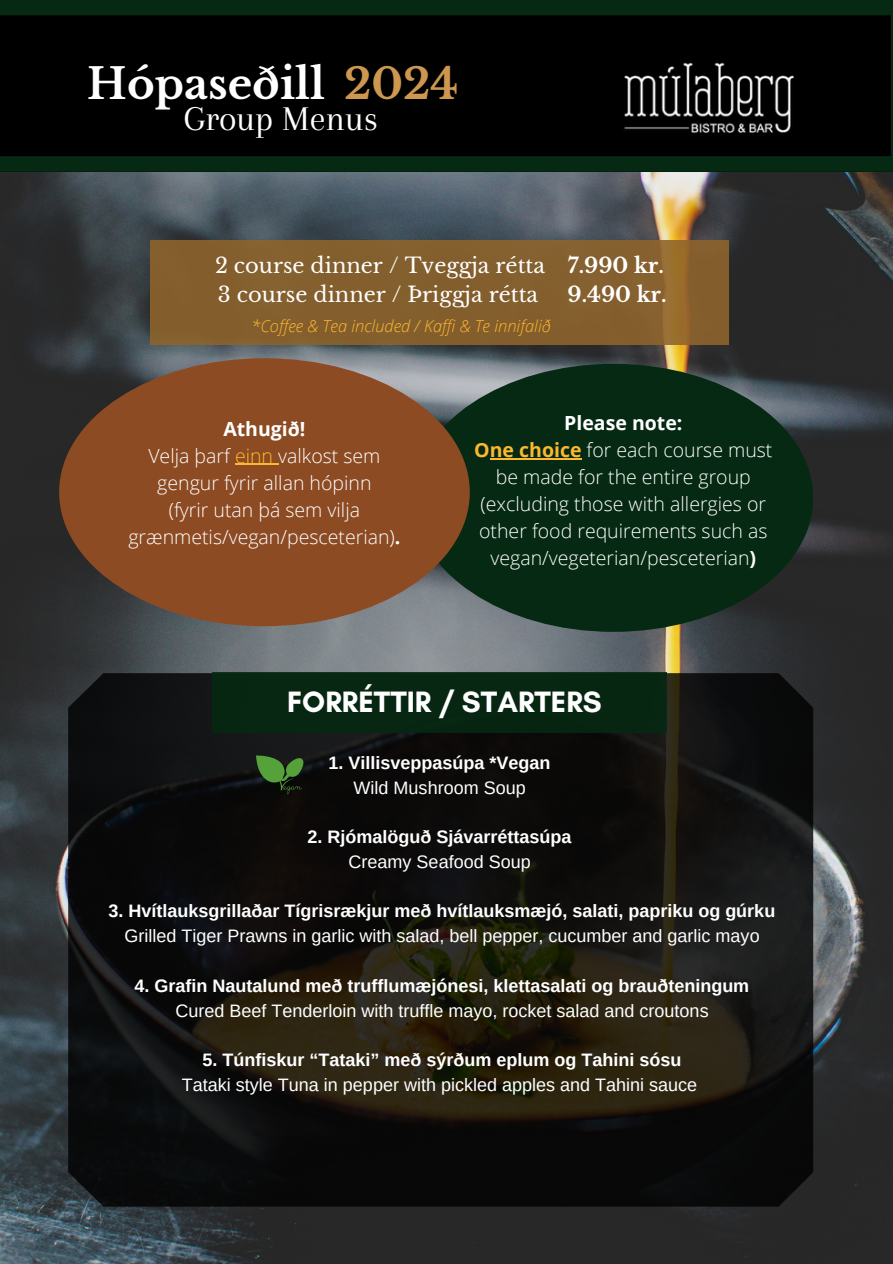
<style>
.page{position:relative;width:893px;height:1264px;background:#fff}
.page>*{position:absolute;margin:0;border:0;box-sizing:border-box;transform-origin:0 0}
.t1{font:700 42px "Libre Baskerville";color:#fff}
.t2{font:700 42px "Libre Baskerville";color:#cd9750}
.t3{font:36px "Arapey";color:#fff}
.t4{font:700 30px "Glacial Indifference";color:#fff}
.t5{font:21px "Libre Baskerville";color:#fff}
.t6{font:700 21px "Libre Baskerville";color:#fff}
.t7{font:300 19.5px/27px "Open Sans";color:#fff;text-align:center}
.t8{font:700 19.5px "Open Sans";color:#fff}
.t9{font:700 18px "Arimo";color:#fff}
.t10{font:18px "Arimo";color:#fff}
.t11{font:italic 300 16.5px "Open Sans";color:#fdb92e}
.s1{font-weight:700}
.s2{color:#fdb92e}
.s3{font-weight:700;color:#fdb92e}
</style>
<div class="page">
<img style="left:0;top:172px;width:892px;height:1091px">
<svg style="left:0;top:0;width:892px;height:172px;background:#040b07"></svg>
<div style="left:150px;top:240px;width:578px;height:105px;background:#845f2e"></div>
<svg style="left:68px;top:673px;width:745px;height:533px;background:#13120e"></svg>
<svg style="left:256px;top:755px;width:49px;height:39px;background:#2d5022"></svg>
<div style="left:212px;top:671px;width:454px;height:61px;background:#052912"></div>
<div style="left:413px;top:364px;width:400px;height:268px;background:#052912;border-radius:50%"></div>
<div style="left:59px;top:358px;width:410px;height:268px;background:#8d4b23;border-radius:50%"></div>
<hr style="left:489px;top:458px;width:92px;height:1px;background:#fdb92e">
<hr style="left:235px;top:463px;width:43px;height:2px;background:#fdb92e">
<p class="t1" style="left:87px;top:58px;width:239px">Hópaseðill</p>
<p class="t2" style="left:344px;top:58px;width:116px">2024</p>
<p class="t3" style="left:184px;top:98px;width:196px">Group Menus</p>
<p class="t5" style="left:215px;top:253px;width:450px">2 course dinner / Tveggja rétta <span class="s1">7.990 kr.</span></p>
<p class="t5" style="left:218px;top:282px;width:322px">3 course dinner / Þriggja rétta</p>
<p class="t6" style="left:567px;top:282px;width:100px">9.490 kr.</p>
<p class="t11" style="left:251px;top:314px;width:301px">*Coffee &amp; Tea included / Kaffi &amp; Te innifalið</p>
<p class="t8" style="left:223px;top:415px;width:84px">Athugið!</p>
<p class="t7" style="left:148px;top:441px;width:233px">Velja þarf <span class="s2">einn</span> valkost sem gengur fyrir allan hópinn</p>
<p class="t7" style="left:128px;top:495px;width:273px">(fyrir utan þá sem vilja grænmetis/vegan/pesceterian)<span class="s1">.</span></p>
<p class="t8" style="left:564px;top:409px;width:120px">Please note:</p>
<p class="t7" style="left:474px;top:436px;width:300px"><span class="s3">One choice</span> for each course must be made for the entire group</p>
<p class="t7" style="left:479px;top:490px;width:290px">(excluding those with allergies or other food requirements such as vegan/vegeterian/pesceterian<span class="s1">)</span></p>
<p class="t4" style="left:287px;top:683px;width:316px">FORRÉTTIR / STARTERS</p>
<p class="t9" style="left:328px;top:752px;width:223px">1. Villisveppasúpa *Vegan</p>
<p class="t10" style="left:353px;top:777px;width:173px">Wild Mushroom Soup</p>
<p class="t9" style="left:307px;top:826px;width:265px">2. Rjómalöguð Sjávarréttasúpa</p>
<p class="t10" style="left:348px;top:851px;width:183px">Creamy Seafood Soup</p>
<p class="t9" style="left:108px;top:901px;width:668px">3. Hvítlauksgrillaðar Tígrisrækjur með hvítlauksmæjó, salati, papriku og gúrku</p>
<p class="t10" style="left:124px;top:925px;width:636px">Grilled Tiger Prawns in garlic with salad, bell pepper, cucumber and garlic mayo</p>
<p class="t9" style="left:134px;top:975px;width:616px">4. Grafin Nautalund með trufflumæjónesi, klettasalati og brauðteningum</p>
<p class="t10" style="left:175px;top:1000px;width:534px">Cured Beef Tenderloin with truffle mayo, rocket salad and croutons</p>
<p class="t9" style="left:202px;top:1049px;width:480px">5. Túnfiskur “Tataki” með sýrðum eplum og Tahini sósu</p>
<p class="t10" style="left:182px;top:1074px;width:516px">Tataki style Tuna in pepper with pickled apples and Tahini sauce</p>
</div>
